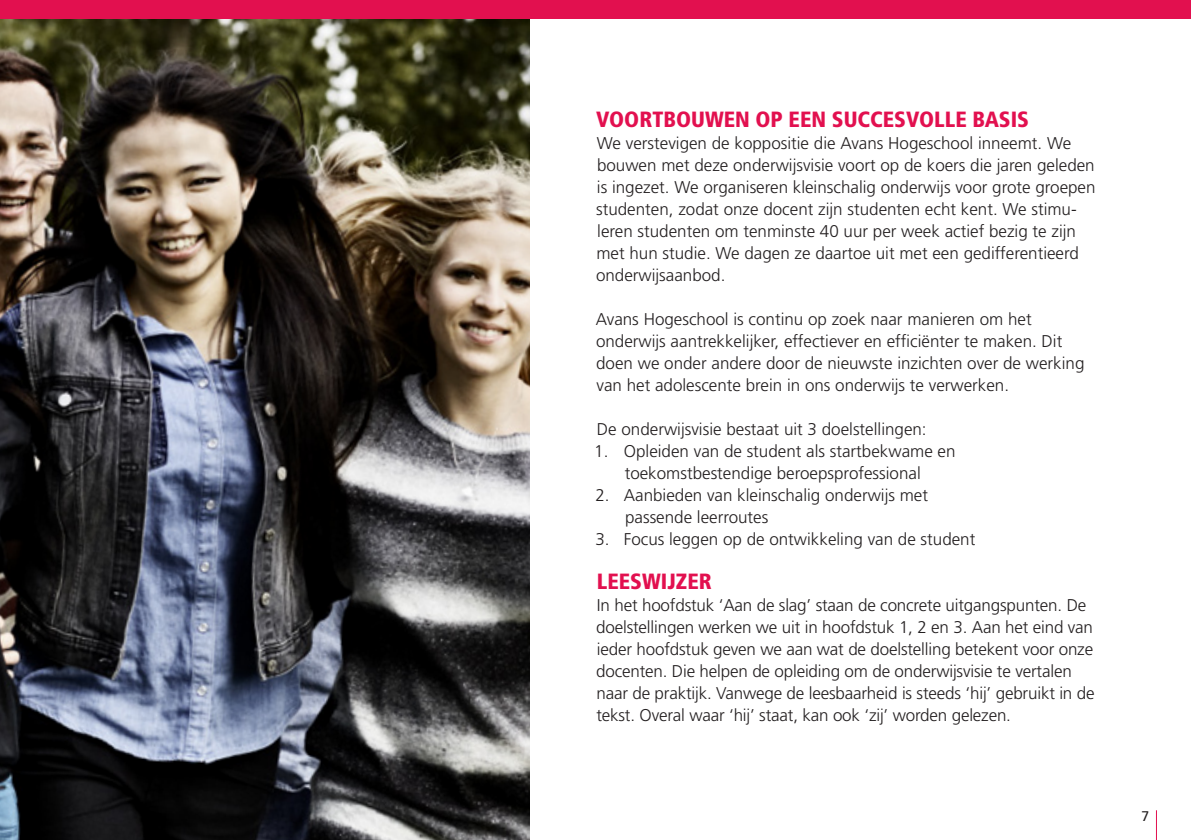
<style>
.page{position:relative;width:1191px;height:840px;background:#fff}
.page>*{position:absolute;margin:0;border:0;box-sizing:border-box;transform-origin:0 0}
.BodyCopy{font:900 condensed 22px "Frutiger";color:#e2104f}
.TussenKop_Rood{font:900 condensed 22px "Frutiger";color:#e2104f}
.BodyCopy-2{font:300 17px/22px "Frutiger";color:#231f20}
.t1{font:14px "Frutiger";color:#231f20}
</style>
<div class="page">
<img style="left:0;top:19px;width:529px;height:820px">
<div style="left:0;top:0;width:1191px;height:19px;background:#e2104f"></div>
<hr style="left:1156px;top:809px;width:1px;height:30px;background:#e2104f">
<p class="BodyCopy" style="left:596px;top:106px;width:434px">VOORTBOUWEN OP EEN SUCCESVOLLE BASIS</p>
<p class="BodyCopy-2" style="left:596px;top:132px;width:501px">We verstevigen de koppositie die Avans Hogeschool inneemt. We bouwen met deze onderwijsvisie voort op de koers die jaren geleden is ingezet. We organiseren kleinschalig onderwijs voor grote groepen studenten, zodat onze docent zijn studenten echt kent. We stimu&shy;leren studenten om tenminste 40 uur per week actief bezig te zijn met hun studie. We dagen ze daartoe uit met een gedifferentieerd onderwijsaanbod.</p>
<p class="BodyCopy-2" style="left:596px;top:308px;width:490px">Avans Hogeschool is continu op zoek naar manieren om het onderwijs aantrekkelijker, effectiever en efficiënter te maken. Dit doen we onder andere door de nieuwste inzichten over de werking van het adolescente brein in ons onderwijs te verwerken.</p>
<p class="BodyCopy-2" style="left:597px;top:418px;width:331px">De onderwijsvisie bestaat uit 3 doelstellingen:</p>
<p class="BodyCopy-2" style="left:594px;top:440px;width:363px;text-align:center">1. Opleiden van de student als startbekwame en toekomstbestendige beroepsprofessional</p>
<p class="BodyCopy-2" style="left:625px;top:484px;width:304px;text-indent:-30px">2. Aanbieden van kleinschalig onderwijs met passende leerroutes</p>
<p class="BodyCopy-2" style="left:595px;top:528px;width:381px">3. Focus leggen op de ontwikkeling van de student</p>
<p class="TussenKop_Rood" style="left:597px;top:568px;width:116px">LEESWIJZER</p>
<p class="BodyCopy-2" style="left:596px;top:594px;width:500px">In het hoofdstuk ‘Aan de slag’ staan de concrete uitgangspunten. De doelstellingen werken we uit in hoofdstuk 1, 2 en 3. Aan het eind van ieder hoofdstuk geven we aan wat de doelstelling betekent voor onze docenten. Die helpen de opleiding om de onderwijsvisie te vertalen naar de praktijk. Vanwege de leesbaarheid is steeds ‘hij’ gebruikt in de tekst. Overal waar ‘hij’ staat, kan ook ‘zij’ worden gelezen.</p>
<p class="t1" style="left:1141px;top:807px;width:9px">7</p>
</div>
